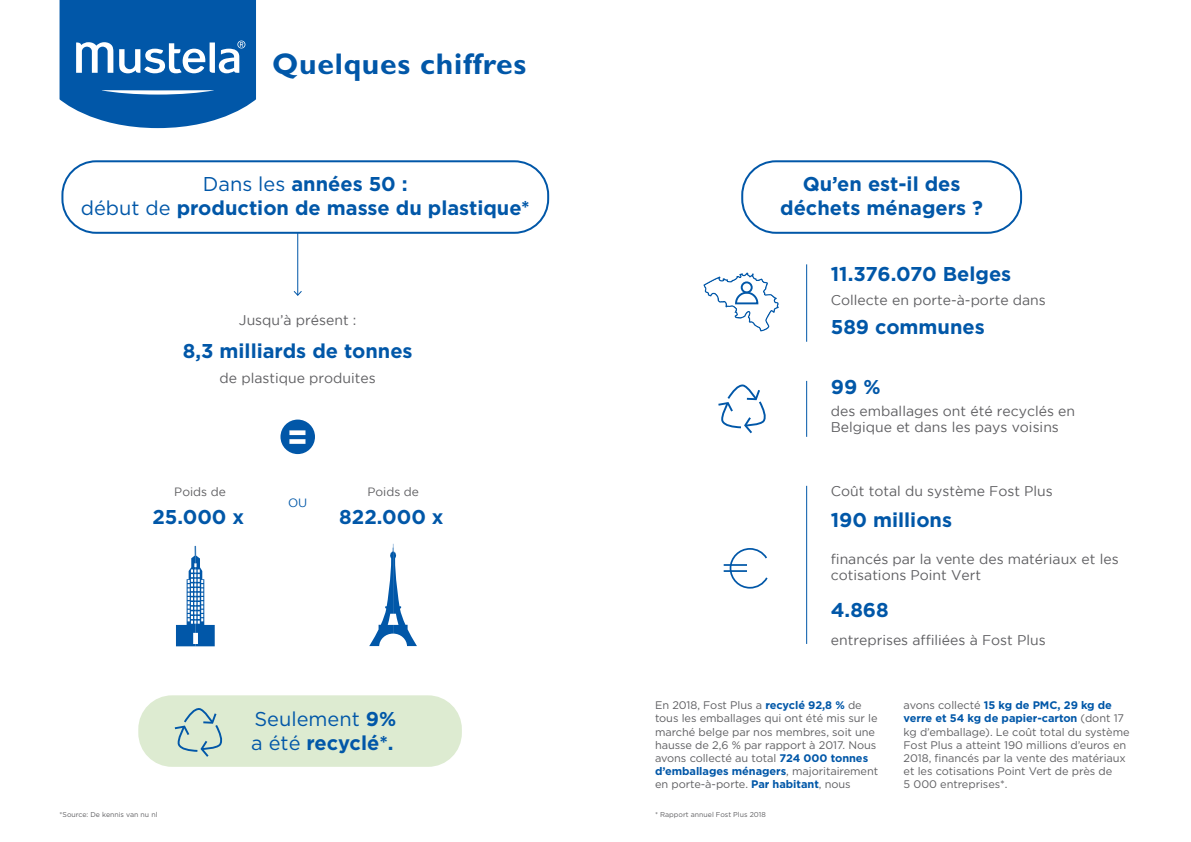
<style>
.page{position:relative;width:1191px;height:842px;background:#fff}
.page>*{position:absolute;margin:0;border:0;box-sizing:border-box;transform-origin:0 0}
.t1{font:700 33.7px "Gotham";color:#fff}
.t2{font:700 30px "Gill Sans Std";letter-spacing:.025em;color:#0157a8}
.t3{font:700 20px/24px "Gotham";color:#0157a8;text-align:center}
.t4{font:20px/24px "Gotham";color:#0157a8}
.t5{font:14px/16.8px "Gotham";color:#5f5f62}
.t6{font:12px "Gotham";color:#5f5f62}
.t7{font:12px "Gotham";color:#0157a8}
.t8{font:11px/13.2px "Gotham";letter-spacing:-.005em;color:#5f5f62}
.t9{font:7px "Gotham";color:#5f5f62}
.s1{font-weight:400}
.s2{font-weight:700}
.s3{font-weight:700;color:#0157a8}
</style>
<div class="page">
<div style="left:61px;top:160px;width:488px;height:74px;border:2px solid #0157a8;border-radius:34px"></div>
<div style="left:741px;top:160px;width:281px;height:74px;border:2px solid #0157a8;border-radius:34px"></div>
<div style="left:138px;top:695px;width:324px;height:72px;background:#ddebd1;border-radius:34px"></div>
<svg style="left:60px;top:0;width:196px;height:128px;background:#2b72b6"></svg>
<hr style="left:297px;top:233px;width:1px;height:62px;background:#0157a8">
<svg style="left:293px;top:290px;width:9px;height:6px"></svg>
<svg style="left:369px;top:543px;width:48px;height:103px"></svg>
<svg style="left:176px;top:546px;width:39px;height:100px"></svg>
<div style="left:280px;top:420px;width:35px;height:34px;background:#0157a8;border-radius:50%"></div>
<svg style="left:703px;top:272px;width:76px;height:60px"></svg>
<svg style="left:718px;top:384px;width:48px;height:50px"></svg>
<svg style="left:174px;top:708px;width:49px;height:49px"></svg>
<svg style="left:729px;top:548px;width:39px;height:41px"></svg>
<hr style="left:723px;top:564px;width:24px;height:2px;background:#0157a8">
<hr style="left:723px;top:570px;width:24px;height:2px;background:#0157a8">
<hr style="left:806px;top:264px;width:1px;height:78px;background:#0157a8">
<hr style="left:806px;top:381px;width:1px;height:56px;background:#0157a8">
<hr style="left:806px;top:486px;width:1px;height:158px;background:#0157a8">
<h2 class="t2" style="left:272px;top:46px;width:256px">Quelques chiffres</h2>
<h3 class="t3" style="left:81px;top:172px;width:450px"><span class="s1">Dans les</span> années 50 :<br><span class="s1">début de</span> production de masse du plastique*</h3>
<p class="t5" style="left:239px;top:311px;width:119px">Jusqu’à présent :</p>
<h3 class="t3" style="left:183px;top:338px;width:231px">8,3 milliards de tonnes</h3>
<p class="t5" style="left:220px;top:369px;width:158px">de plastique produites</p>
<p class="t6" style="left:174px;top:486px;width:53px">Poids de</p>
<h3 class="t3" style="left:152px;top:505px;width:93px">25.000 x</h3>
<h1 class="t1" style="left:287px;top:417px;width:23px">=</h1>
<p class="t7" style="left:288px;top:497px;width:21px">OU</p>
<p class="t6" style="left:367px;top:486px;width:53px">Poids de</p>
<h3 class="t3" style="left:339px;top:505px;width:106px">822.000 x</h3>
<h3 class="t4" style="left:251px;top:707px;width:147px">Seulement <span class="s2">9% </span>a été <span class="s2">recyclé*.</span></h3>
<h3 class="t3" style="left:780px;top:172px;width:204px">Qu’en est-il des déchets ménagers ?</h3>
<h3 class="t3" style="left:831px;top:261px;width:182px">11.376.070 Belges</h3>
<p class="t5" style="left:831px;top:291px;width:216px">Collecte en porte-à-porte dans</p>
<h3 class="t3" style="left:831px;top:314px;width:155px">589 communes</h3>
<h3 class="t3" style="left:831px;top:374px;width:51px">99 %</h3>
<p class="t5" style="left:831px;top:402px;width:246px">des emballages ont été recyclés en<br>Belgique et dans les pays voisins</p>
<p class="t5" style="left:831px;top:482px;width:223px">Coût total du système Fost Plus</p>
<h3 class="t3" style="left:831px;top:507px;width:123px">190 millions</h3>
<p class="t5" style="left:831px;top:550px;width:289px">financés par la vente des matériaux et les cotisations Point Vert</p>
<h3 class="t3" style="left:831px;top:597px;width:59px">4.868</h3>
<p class="t5" style="left:831px;top:631px;width:216px">entreprises affiliées à Fost Plus</p>
<p class="t8" style="left:655px;top:698px;width:225px">En 2018, Fost Plus a <span class="s3">recyclé 92,8 %</span> de tous les emballages qui ont été mis sur le marché belge par nos membres, soit une hausse de 2,6 % par rapport à 2017. Nous avons collecté au total <span class="s3">724 000 tonnes d’emballages ménagers</span>, majoritairement en porte-à-porte. <span class="s3">Par habitant</span>, nous</p>
<p class="t8" style="left:903px;top:698px;width:227px">avons collecté <span class="s3">15 kg de PMC, 29 kg de verre et 54 kg de papier-carton</span> (dont 17 kg d’emballage). Le coût total du système Fost Plus a atteint 190 millions d’euros en 2018, financés par la vente des matériaux et les cotisations Point Vert de près de<br>5 000 entreprises*.</p>
<p class="t9" style="left:60px;top:810px;width:99px">*Source: De kennis van nu nl</p>
<p class="t9" style="left:655px;top:810px;width:112px">* Rapport annuel Fost Plus 2018</p>
</div>
